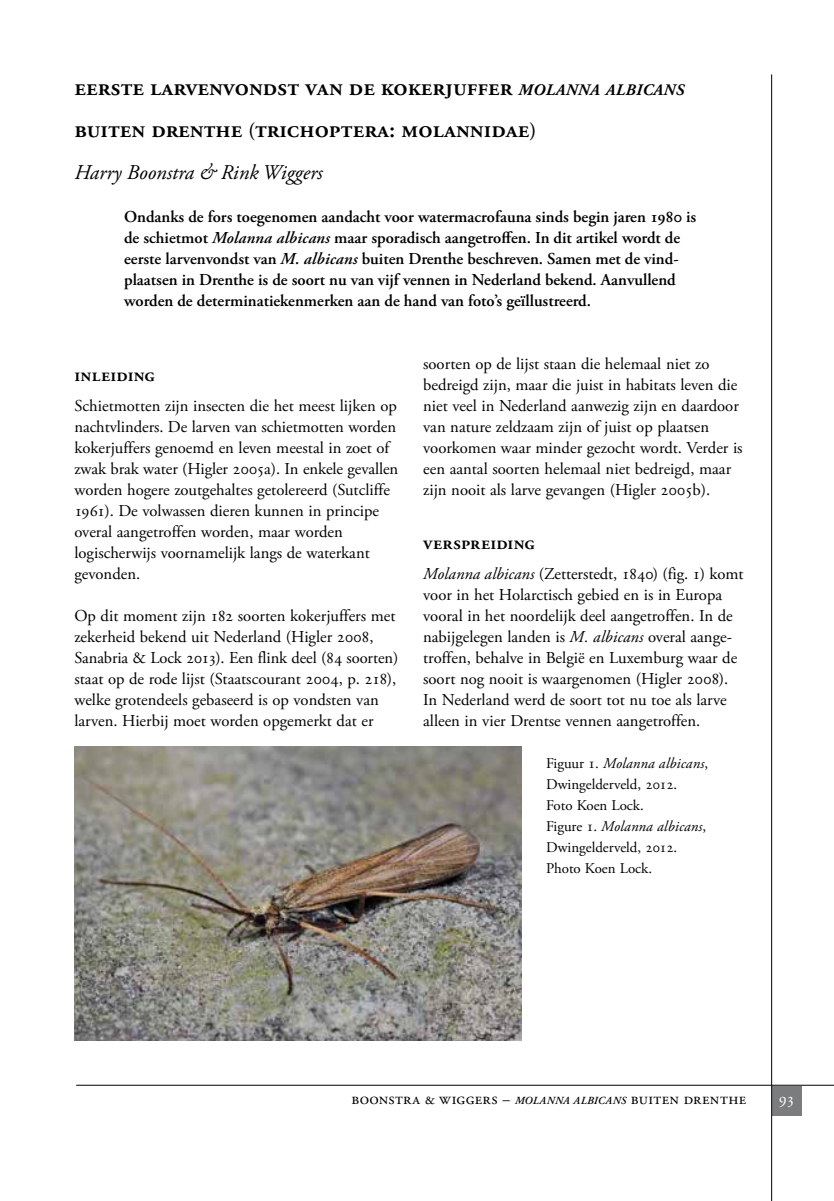
<style>
.page{position:relative;width:834px;height:1201px;background:#fff}
.page>*{position:absolute;margin:0;border:0;box-sizing:border-box;transform-origin:0 0}
.t1{font:600 24.5px/42px "Adobe Garamond Pro";color:#000}
.t2{font:italic 21px "Adobe Garamond Pro";color:#000}
.t3{font:600 19.25px "Adobe Garamond Pro";letter-spacing:.015em;color:#000}
.t4{font:16.62px/21px "Adobe Garamond Pro";color:#000}
.t5{font:600 16.62px/21px "Adobe Garamond Pro";letter-spacing:-.01em;color:#000}
.t6{font:16.62px "Adobe Garamond Pro";letter-spacing:.025em;color:#000}
.t7{font:16.62px "Adobe Garamond Pro";color:#fff}
.t8{font:14.88px/21px "Adobe Garamond Pro";color:#000}
.s1{font-weight:700;font-style:italic;font-size:16.1px}
.s2{font-size:21px}
.s3{font-style:italic}
.s4{font-weight:600;font-style:italic;font-size:10.85px}
</style>
<div class="page">
<div style="left:771px;top:1085px;width:30px;height:30px;background:#7b7c7e"></div>
<hr style="left:771px;top:74px;width:1px;height:1126px;background:#000">
<hr style="left:76px;top:1084px;width:757px;height:1px;background:#000">
<img style="left:74px;top:746px;width:447px;height:294px">
<h1 class="t1" style="left:74px;top:67px;width:611px">eerste larvenvondst van de kokerjuffer <span class="s1">MOLANNA ALBICANS </span>buiten drenthe <span class="s2">(</span>trichoptera: molannidae<span class="s2">)</span></h1>
<p class="t2" style="left:74px;top:160px;width:250px">Harry Boonstra &amp; Rink Wiggers</p>
<p class="t5" style="left:124px;top:206px;width:573px">Ondanks de fors toegenomen aandacht voor watermacrofauna sinds begin jaren 1980 is de schietmot <span class="s3">Molanna albicans</span> maar sporadisch aangetroffen. In dit artikel wordt de eerste larvenvondst van <span class="s3">M. albicans</span> buiten Drenthe beschreven. Samen met de vind&shy;plaatsen in Drenthe is de soort nu van vijf vennen in Nederland bekend. Aanvullend worden de determinatiekenmerken aan de hand van foto’s geïllustreerd.</p>
<p class="t3" style="left:74px;top:363px;width:82px">inleiding</p>
<p class="t4" style="left:74px;top:395px;width:325px">Schietmotten zijn insecten die het meest lijken op nachtvlinders. De larven van schietmotten worden kokerjuffers genoemd en leven meestal in zoet of zwak brak water (Higler 2005a). In enkele gevallen worden hogere zoutgehaltes getolereerd (Sutcliffe 1961). De volwassen dieren kunnen in principe overal aangetroffen worden, maar worden logischerwijs voornamelijk langs de waterkant gevonden.</p>
<p class="t4" style="left:74px;top:605px;width:325px">Op dit moment zijn 182 soorten kokerjuffers met zekerheid bekend uit Nederland (Higler 2008, Sanabria &amp; Lock 2013). Een flink deel (84 soorten) staat op de rode lijst (Staatscourant 2004, p. 218), welke grotendeels gebaseerd is op vondsten van larven. Hierbij moet worden opgemerkt dat er</p>
<p class="t4" style="left:423px;top:353px;width:321px">soorten op de lijst staan die helemaal niet zo bedreigd zijn, maar die juist in habitats leven die niet veel in Nederland aanwezig zijn en daardoor van nature zeldzaam zijn of juist op plaatsen voorkomen waar minder gezocht wordt. Verder is een aantal soorten helemaal niet bedreigd, maar zijn nooit als larve gevangen (Higler 2005b).</p>
<p class="t3" style="left:423px;top:531px;width:113px">verspreiding</p>
<p class="t4" style="left:423px;top:563px;width:322px"><span class="s3">Molanna albicans</span> (Zetterstedt, 1840) (fig. 1) komt voor in het Holarctisch gebied en is in Europa vooral in het noordelijk deel aangetroffen. In de nabijgelegen landen is <span class="s3">M. albicans</span> overal aange&shy;troffen, behalve in België en Luxemburg waar de soort nog nooit is waargenomen (Higler 2008).<br>In Nederland werd de soort tot nu toe als larve alleen in vier Drentse vennen aangetroffen.</p>
<p class="t8" style="left:546px;top:753px;width:164px">Figuur 1. <span class="s3">Molanna albicans</span>,<br>Dwingelderveld, 2012.<br>Foto Koen Lock.<br>Figure 1. <span class="s3">Molanna albicans</span>,<br>Dwingelderveld, 2012.<br>Photo Koen Lock.</p>
<p class="t6" style="left:351px;top:1088px;width:396px">boonstra &amp; wiggers ‒ <span class="s4">MOLANNA ALBICANS</span> buiten drenthe</p>
<p class="t7" style="left:778px;top:1088px;width:17px">93</p>
</div>
